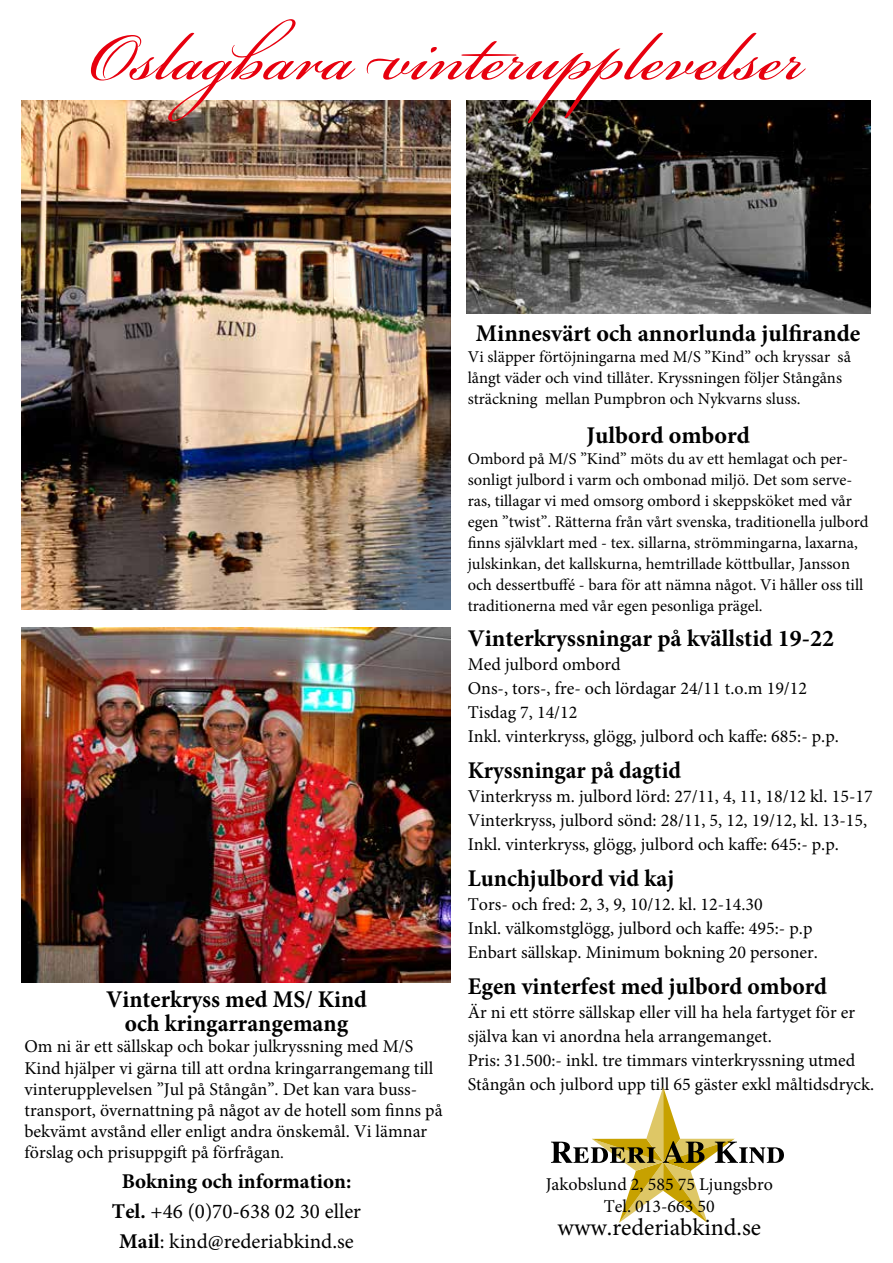
<style>
.page{position:relative;width:893px;height:1263px;background:#fff}
.page>*{position:absolute;margin:0;border:0;box-sizing:border-box;transform-origin:0 0}
.t1{font:105px "Bickham Script Pro";color:#e7000e}
.t2{font:700 24px/24px "Minion Pro";color:#000;text-align:center}
.t3{font:700 24px "Minion Pro";color:#000;scale:.96 1}
.t4{font:24px "Minion Pro";color:#000}
.t5{font:21px/30px "Minion Pro";color:#000;text-align:center}
.t6{font:18px/24px "Minion Pro";color:#000}
.t7{font:16.5px/21px "Minion Pro";color:#000}
.s1{font-size:16.5px}
.s2{font-weight:700}
</style>
<div class="page">
<img style="left:22px;top:100px;width:429px;height:509px">
<img style="left:466px;top:101px;width:404px;height:213px">
<svg style="left:551px;top:1087px;width:233px;height:136px"></svg>
<img style="left:21px;top:627px;width:430px;height:355px">
<h1 class="t1" style="left:90px;top:-19px;width:719px">Oslagbara vinterupplevelser</h1>
<h2 class="t2" style="left:106px;top:987px;width:262px">Vinterkryss med MS/ Kind och kringarrangemang</h2>
<p class="t6" style="left:25px;top:1036px;width:420px;line-height:21px">Om ni är ett sällskap och bokar julkryssning med M/S Kind hjälper vi gärna till att ordna kringarrangemang till vinterupplevelsen ”Jul på Stångån”. Det kan vara buss&shy;transport, övernattning på något av de hotell som finns på bekvämt avstånd eller enligt andra önskemål. Vi lämnar förslag och prisuppgift på förfrågan<span class="s1">.</span></p>
<p class="t5" style="left:112px;top:1166px;width:251px"><span class="s2">Bokning och information:<br>Tel.</span> +46 (0)70-638 02 30 eller<br><span class="s2">Mail</span>: kind@rederiabkind.se</p>
<h2 class="t2" style="left:476px;top:321px;width:386px">Minnesvärt och annorlunda julfirande</h2>
<p class="t7" style="left:468px;top:346px;width:385px">Vi släpper förtöjningarna med M/S ”Kind” och kryssar så långt väder och vind tillåter. Kryssningen följer Stångåns sträckning mellan Pumpbron och Nykvarns sluss.</p>
<h2 class="t2" style="left:586px;top:423px;width:165px">Julbord ombord</h2>
<p class="t7" style="left:468px;top:448px;width:402px">Ombord på M/S ”Kind” möts du av ett hemlagat och per&shy;sonligt julbord i varm och ombonad miljö. Det som serve&shy;ras, tillagar vi med omsorg ombord i skeppsköket med vår egen ”twist”. Rätterna från vårt svenska, traditionella julbord finns självklart med - tex. sillarna, strömmingarna, laxarna, julskinkan, det kallskurna, hemtrillade köttbullar, Jansson och dessertbuffé - bara för att nämna något. Vi håller oss till traditionerna med vår egen pesonliga prägel.</p>
<h2 class="t2" style="left:468px;top:626px;width:368px">Vinterkryssningar på kvällstid 19-22</h2>
<p class="t6" style="left:468px;top:652px;width:373px">Med julbord ombord<br>Ons-, tors-, fre- och lördagar 24/11 t.o.m 19/12<br>Tisdag 7, 14/12<br>Inkl. vinterkryss, glögg, julbord och kaffe: 685:- p.p.</p>
<h2 class="t3" style="left:468px;top:753px;width:224px">Kryssningar på dagtid</h2>
<p class="t6" style="left:468px;top:784px;width:406px">Vinterkryss m. julbord lörd: 27/11, 4, 11, 18/12 kl. 15-17<br>Vinterkryss, julbord sönd: 28/11, 5, 12, 19/12, kl. 13-15,<br>Inkl. vinterkryss, glögg, julbord och kaffe: 645:- p.p.</p>
<h2 class="t2" style="left:468px;top:866px;width:208px">Lunchjulbord vid kaj</h2>
<p class="t6" style="left:468px;top:892px;width:352px">Tors- och fred: 2, 3, 9, 10/12. kl. 12-14.30<br>Inkl. välkomstglögg, julbord och kaffe: 495:- p.p<br>Enbart sällskap. Minimum bokning 20 personer.</p>
<h2 class="t2" style="left:468px;top:974px;width:361px">Egen vinterfest med julbord ombord</h2>
<p class="t6" style="left:468px;top:1000px;width:408px">Är ni ett större sällskap eller vill ha hela fartyget för er själva kan vi anordna hela arrangemanget.<br>Pris: 31.500:- inkl. tre timmars vinterkryssning utmed Stångån och julbord upp till 65 gäster exkl måltidsdryck.</p>
<p class="t6" style="left:546px;top:1173px;width:229px;line-height:22.5px;text-align:center">Jakobslund 2, 585 75 Ljungsbro<br>Tel. 013-663 50</p>
<h2 class="t4" style="left:558px;top:1211px;width:205px">www.rederiabkind.se</h2>
</div>
